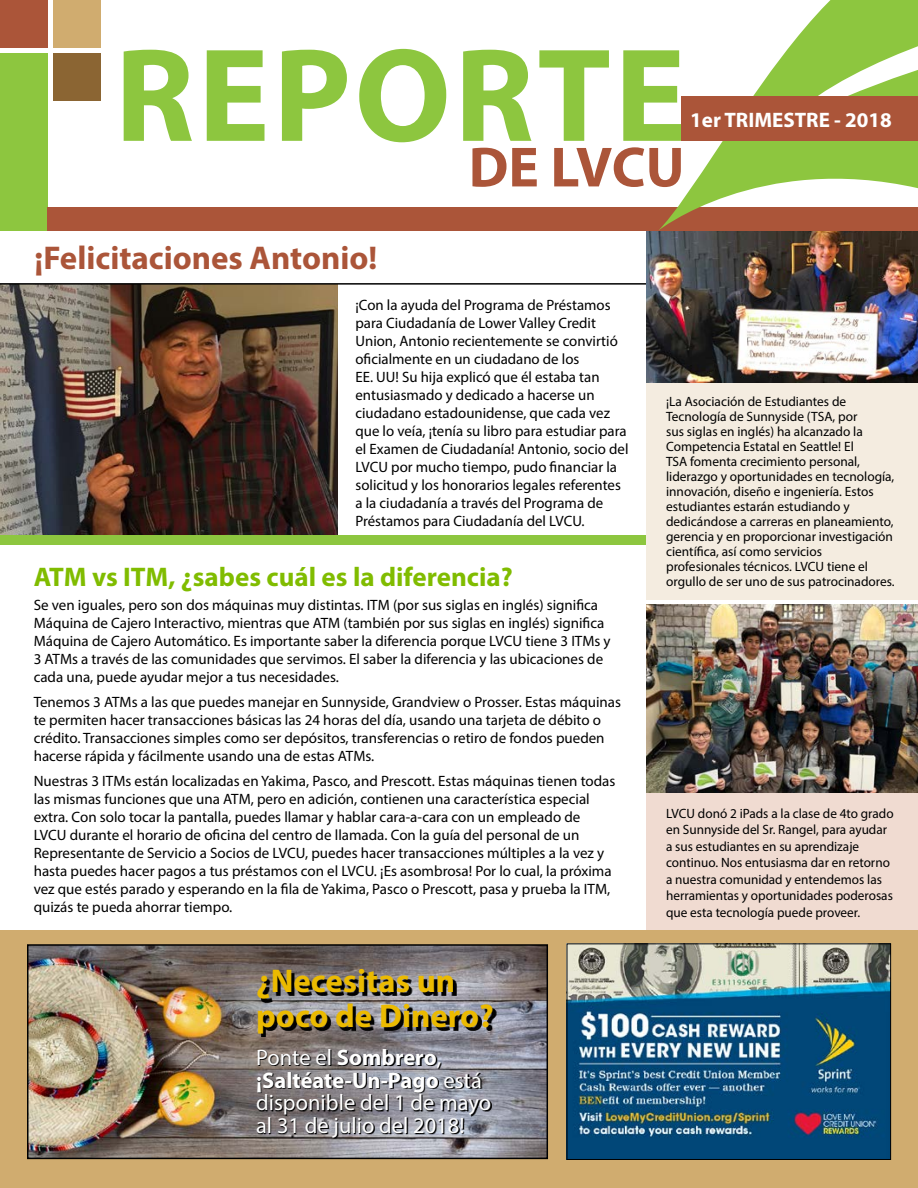
<style>
.page{position:relative;width:918px;height:1188px;background:#fff}
.page>*{position:absolute;margin:0;border:0;box-sizing:border-box;transform-origin:0 0}
.t1{font:700 134.25px "Myriad Pro";letter-spacing:.025em;color:#8dc63f}
.t2{font:700 57px "Myriad Pro";letter-spacing:-.005em;color:#ab5539}
.t3{font:700 33px/34.5px "Myriad Pro";color:#ebba00}
.t4{font:700 33px "Myriad Pro";color:#ab5539}
.t5{font:700 27px "Myriad Pro";color:#80bc00}
.t6{font:22.5px/22.5px "Myriad Pro";color:#fff}
.t7{font:700 21px "Myriad Pro";color:#fff}
.t8{font:15px/18px "Myriad Pro";color:#000}
.t9{font:13.5px/15px "Myriad Pro";color:#000}
.s1{font-weight:700}
</style>
<div class="page">
<img style="left:0;top:285px;width:338px;height:251px">
<hr style="left:0;top:283px;width:653px;height:2px;background:#000">
<div style="left:0;top:536px;width:653px;height:9px;background:#8dc63f"></div>
<div style="left:647px;top:217px;width:271px;height:382px;background:#f4ece0"></div>
<img style="left:647px;top:231px;width:271px;height:151px">
<div style="left:647px;top:789px;width:271px;height:143px;background:#f0dbd1"></div>
<div style="left:0;top:53px;width:48px;height:178px;background:#8dc63f"></div>
<div style="left:53px;top:0;width:47px;height:48px;background:#d0ac6f"></div>
<div style="left:53px;top:53px;width:47px;height:48px;background:#8b6533"></div>
<div style="left:0;top:0;width:48px;height:48px;background:#ab5539"></div>
<div style="left:48px;top:207px;width:870px;height:24px;background:#ab5539"></div>
<svg style="left:659px;top:0;width:259px;height:230px"></svg>
<div style="left:681px;top:97px;width:237px;height:44px;background:#ab5539"></div>
<div style="left:0;top:930px;width:918px;height:258px;background:#d0ac6f"></div>
<img style="left:30px;top:947px;width:515px;height:209px">
<div style="left:27px;top:944px;width:521px;height:215px;border:2px solid #000"></div>
<svg style="left:261px;top:972px;width:235px;height:65px;background:#6d6c71"></svg>
<svg style="left:258px;top:1050px;width:234px;height:88px;background:#706e74"></svg>
<img style="left:569px;top:945px;width:320px;height:213px">
<div style="left:567px;top:943px;width:324px;height:217px;border:1px solid #000"></div>
<img style="left:647px;top:604px;width:271px;height:188px">
<h1 class="t1" style="left:115px;top:8px;width:573px">REPORTE</h1>
<h2 class="t2" style="left:469px;top:130px;width:217px">DE LVCU</h2>
<h3 class="t7" style="left:690px;top:106px;width:203px">1er TRIMESTRE - 2018</h3>
<h3 class="t4" style="left:35px;top:236px;width:344px">¡Felicitaciones Antonio!</h3>
<p class="t8" style="left:356px;top:296px;width:275px">¡Con la ayuda del Programa de Préstamos para Ciudadanía de Lower Valley Credit Union, Antonio recientemente se convirtió oficialmente en un ciudadano de los<br>EE. UU! Su hija explicó que él estaba tan entusiasmado y dedicado a hacerse un ciudadano estadounidense, que cada vez que lo veía, ¡tenía su libro para estudiar para el Examen de Ciudadanía! Antonio, socio del LVCU por mucho tiempo, pudo financiar la solicitud y los honorarios legales referentes a la ciudadanía a través del Programa de Préstamos para Ciudadanía del LVCU.</p>
<h3 class="t5" style="left:34px;top:560px;width:481px">ATM vs ITM, ¿sabes cuál es la diferencia?</h3>
<p class="t8" style="left:34px;top:596px;width:578px">Se ven iguales, pero son dos máquinas muy distintas. ITM (por sus siglas en inglés) significa Máquina de Cajero Interactivo, mientras que ATM (también por sus siglas en inglés) significa Máquina de Cajero Automático. Es importante saber la diferencia porque LVCU tiene 3 ITMs y 3 ATMs a través de las comunidades que servimos. El saber la diferencia y las ubicaciones de cada una, puede ayudar mejor a tus necesidades.</p>
<p class="t8" style="left:34px;top:693px;width:589px">Tenemos 3 ATMs a las que puedes manejar en Sunnyside, Grandview o Prosser. Estas máquinas te permiten hacer transacciones básicas las 24 horas del día, usando una tarjeta de débito o crédito. Transacciones simples como ser depósitos, transferencias o retiro de fondos pueden hacerse rápida y fácilmente usando una de estas ATMs.</p>
<p class="t8" style="left:34px;top:772px;width:583px">Nuestras 3 ITMs están localizadas en Yakima, Pasco, and Prescott. Estas máquinas tienen todas las mismas funciones que una ATM, pero en adición, contienen una característica especial extra. Con solo tocar la pantalla, puedes llamar y hablar cara-a-cara con un empleado de LVCU durante el horario de oficina del centro de llamada. Con la guía del personal de un Representante de Servicio a Socios de LVCU, puedes hacer transacciones múltiples a la vez y hasta puedes hacer pagos a tus préstamos con el LVCU. ¡Es asombrosa! Por lo cual, la próxima vez que estés parado y esperando en la fila de Yakima, Pasco o Prescott, pasa y prueba la ITM, quizás te pueda ahorrar tiempo.</p>
<h3 class="t3" style="left:256px;top:963px;width:239px">¿Necesitas un poco de Dinero?</h3>
<h3 class="t6" style="left:256px;top:1046px;width:237px">Ponte el <span class="s1">Sombrero</span>, <span class="s1">¡Saltéate-Un-Pago</span> está disponible del 1 de mayo al 31 de julio del 2018!</h3>
<p class="t9" style="left:666px;top:393px;width:230px">¡La Asociación de Estudiantes de Tecnología de Sunnyside (TSA, por<br>sus siglas en inglés) ha alcanzado la Competencia Estatal en Seattle! El<br>TSA fomenta crecimiento personal, liderazgo y oportunidades en tecnología, innovación, diseño e ingeniería. Estos estudiantes estarán estudiando y dedicándose a carreras en planeamiento, gerencia y en proporcionar investigación científica, así como servicios profesionales técnicos. LVCU tiene el orgullo de ser uno de sus patrocinadores.</p>
<p class="t9" style="left:666px;top:805px;width:229px;line-height:16.5px">LVCU donó 2 iPads a la clase de 4to grado en Sunnyside del Sr. Rangel, para ayudar a sus estudiantes en su aprendizaje continuo. Nos entusiasma dar en retorno a nuestra comunidad y entendemos las herramientas y oportunidades poderosas que esta tecnología puede proveer.</p>
</div>
